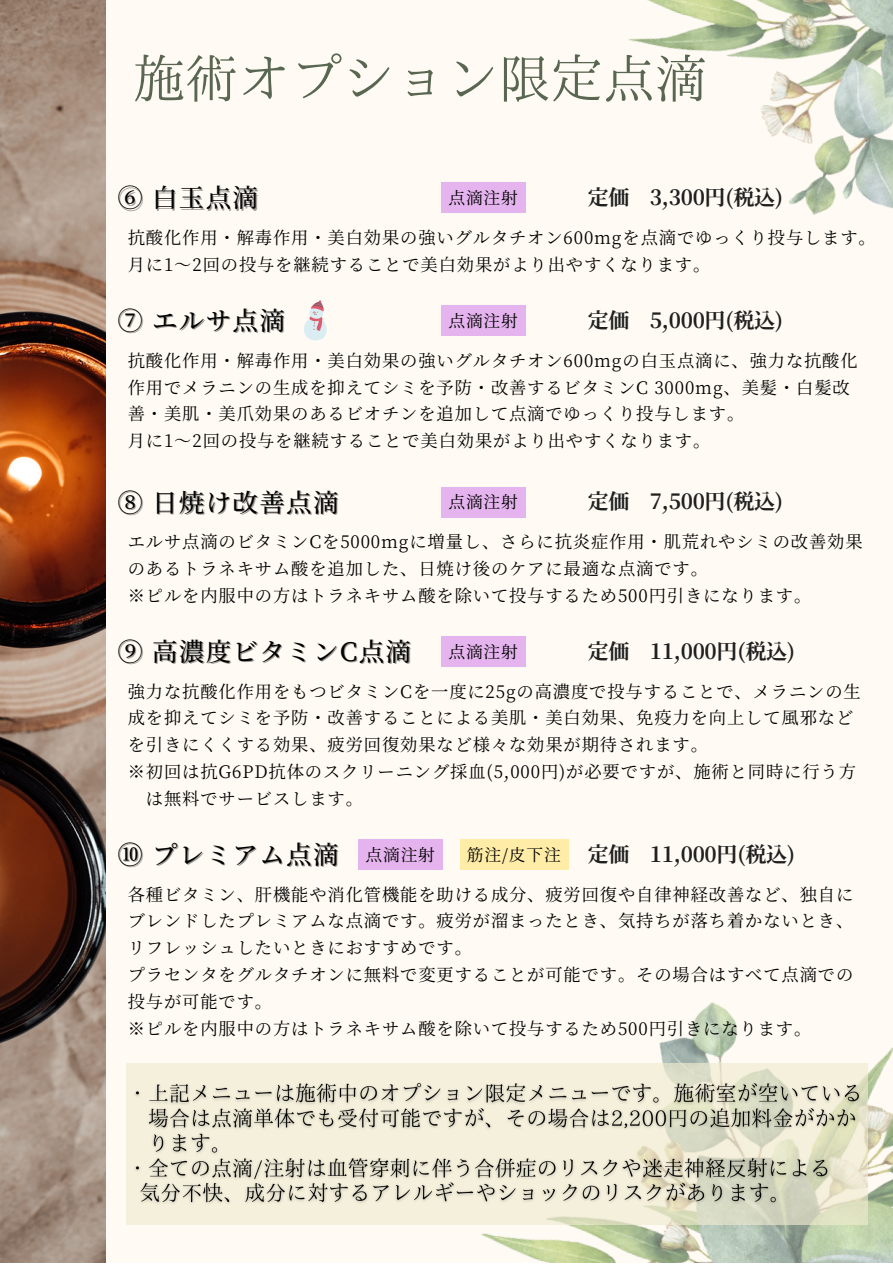
<style>
.page{position:relative;width:893px;height:1264px;background:#fff}
.page>*{position:absolute;margin:0;border:0;box-sizing:border-box;transform-origin:0 0}
.t1{font:52.5px "IP Aex Mincho";letter-spacing:-.005em;color:#596651}
.t2{font:500 25.5px "Source Han Serif JP";letter-spacing:.05em;color:#000}
.t3{font:700 21px "Source Han Serif JP";letter-spacing:-.015em;color:#202020}
.t4{font:17.25px/26.8px "Source Han Serif JP";letter-spacing:.05em;color:#000}
.t5{font:16.8px "Source Han Serif JP";letter-spacing:.05em;color:#000}
.s1{color:rgb(0 0 0/.4)}
</style>
<div class="page">
<div style="left:0;top:0;width:892px;height:1262px;background:#fffbf4"></div>
<img style="left:628px;top:0;width:264px;height:215px">
<img style="left:0;top:0;width:106px;height:1262px">
<img style="left:446px;top:1002px;width:446px;height:260px">
<svg style="left:127px;top:1063px;width:741px;height:161px;background:#eeebd6"></svg>
<img style="left:126px;top:1077px;width:739px;height:132px">
<svg style="left:304px;top:300px;width:23px;height:41px"></svg>
<div style="left:441px;top:183px;width:84px;height:30px;background:#e5b3ed"></div>
<div style="left:441px;top:305px;width:84px;height:30px;background:#e5b3ed"></div>
<div style="left:441px;top:487px;width:84px;height:30px;background:#e5b3ed"></div>
<div style="left:441px;top:636px;width:84px;height:30px;background:#e5b3ed"></div>
<div style="left:358px;top:839px;width:84px;height:30px;background:#e5b3ed"></div>
<div style="left:460px;top:839px;width:108px;height:30px;background:#ffeca6"></div>
<p class="t1" style="left:133px;top:52px;width:575px">施術オプション限定点滴</p>
<p class="t2" style="left:117px;top:178px;width:142px">⑥ <span class="s1">白玉</span>点滴</p>
<p class="t4" style="left:128px;top:223px;width:749px">抗酸化作用・解毒作用・美白効果の強いグルタチオン600mgを点滴でゆっくり投与します。月に1～2回の投与を継続することで美白効果がより出やすくなります。</p>
<p class="t5" style="left:448px;top:185px;width:71px">点滴注射</p>
<p class="t3" style="left:587px;top:181px;width:197px">定価 3,300円(税込)</p>
<p class="t2" style="left:117px;top:300px;width:169px">⑦ エルサ点滴</p>
<p class="t4" style="left:128px;top:346px;width:731px">抗酸化作用・解毒作用・美白効果の強いグルタチオン600mgの白玉点滴に、強力な抗酸化作用でメラニンの生成を抑えてシミを予防・改善するビタミンC 3000mg、美髪・白髪改善・美肌・美爪効果のあるビオチンを追加して点滴でゆっくり投与します。</p>
<p class="t4" style="left:128px;top:426px;width:584px">月に1～2回の投与を継続することで美白効果がより出やすくなります。</p>
<p class="t5" style="left:448px;top:307px;width:71px">点滴注射</p>
<p class="t3" style="left:587px;top:303px;width:197px">定価 5,000円(税込)</p>
<p class="t2" style="left:117px;top:482px;width:222px">⑧ <span class="s1">日</span>焼け改善点滴</p>
<p class="t4" style="left:128px;top:527px;width:736px">エルサ点滴のビタミンCを5000mgに増量し、さらに抗炎症作用・肌荒れやシミの改善効果のあるトラネキサム酸を追加した、日焼け後のケアに最適な点滴です。</p>
<p class="t4" style="left:128px;top:581px;width:685px">※ピルを内服中の方はトラネキサム酸を除いて投与するため500円引きになります。</p>
<p class="t5" style="left:448px;top:489px;width:71px">点滴注射</p>
<p class="t3" style="left:587px;top:485px;width:197px">定価 7,500円(税込)</p>
<p class="t2" style="left:117px;top:631px;width:295px">⑨ <span class="s1">高</span>濃度ビタミンC点滴</p>
<p class="t4" style="left:128px;top:676px;width:733px">強力な抗酸化作用をもつビタミンCを一度に25gの高濃度で投与することで、メラニンの生成を抑えてシミを予防・改善することによる美肌・美白効果、免疫力を向上して風邪などを引きにくくする効果、疲労回復効果など様々な効果が期待されます。</p>
<p class="t4" style="left:128px;top:757px;width:728px">※初回は抗G6PD抗体のスクリーニング採血(5,000円)が必要ですが、施術と同時に行う方</p>
<p class="t4" style="left:146px;top:784px;width:218px">は無料でサービスします。</p>
<p class="t5" style="left:448px;top:638px;width:71px">点滴注射</p>
<p class="t3" style="left:587px;top:634px;width:209px">定価 11,000円(税込)</p>
<p class="t2" style="left:117px;top:834px;width:222px">⑩ プレミアム点滴</p>
<p class="t5" style="left:365px;top:841px;width:71px">点滴注射</p>
<p class="t4" style="left:128px;top:879px;width:727px;text-align:justify">各種ビタミン、肝機能や消化管機能を助ける成分、疲労回復や自律神経改善など、独自にブレンドしたプレミアムな点滴です。疲労が溜まったとき、気持ちが落ち着かないとき、リフレッシュしたいときにおすすめです。</p>
<p class="t4" style="left:128px;top:960px;width:727px">プラセンタをグルタチオンに無料で変更することが可能です。その場合はすべて点滴での投与が可能です。</p>
<p class="t4" style="left:128px;top:1014px;width:685px">※ピルを内服中の方はトラネキサム酸を除いて投与するため500円引きになります。</p>
<p class="t5" style="left:467px;top:841px;width:95px">筋注/皮下注</p>
<p class="t3" style="left:587px;top:837px;width:209px">定価 11,000円(税込)</p>
</div>
